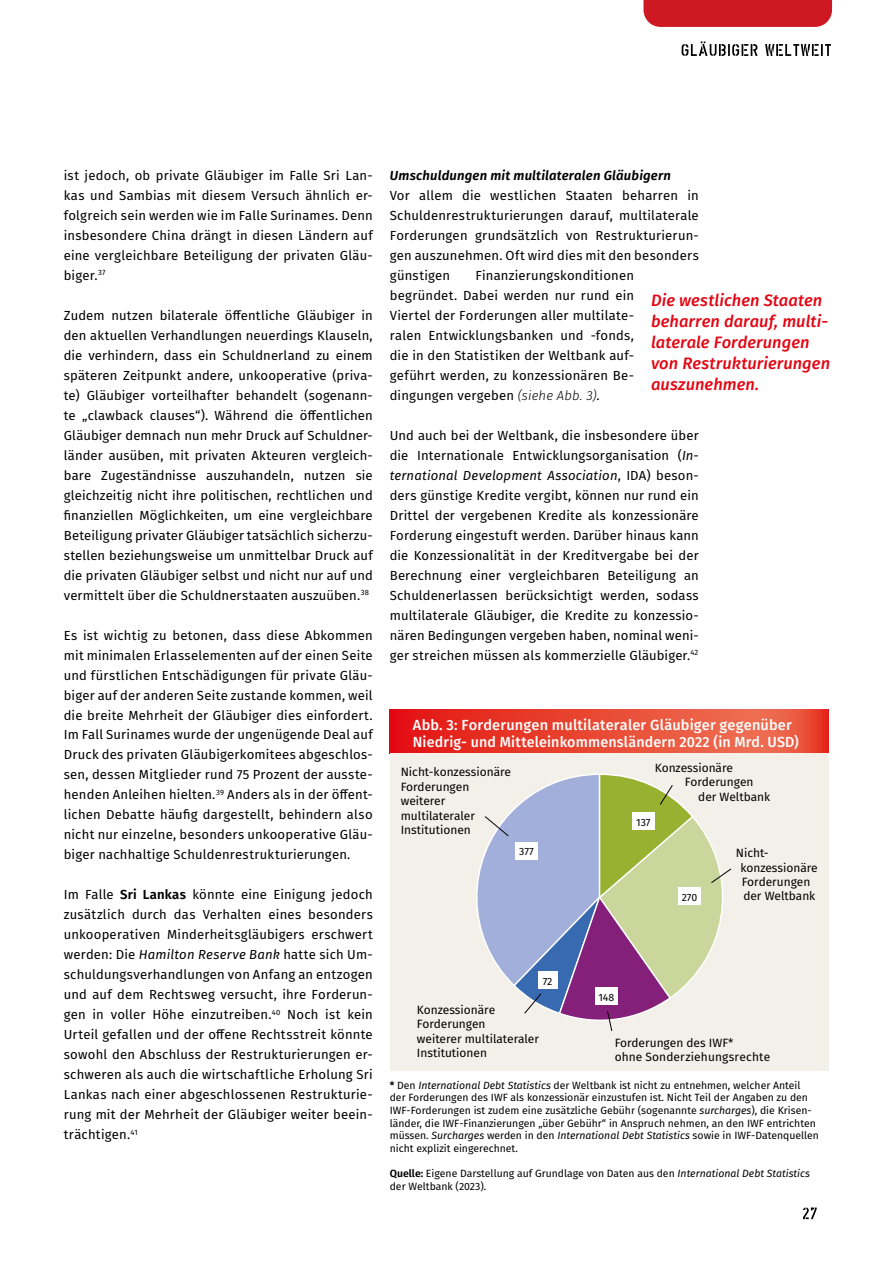
<style>
.page{position:relative;width:893px;height:1263px;background:#fff}
.page>*{position:absolute;margin:0;border:0;box-sizing:border-box;transform-origin:0 0}
.t1{font:italic 500 16.5px/21px "Fira Sans";letter-spacing:.005em;color:#e30613}
.t2{font:500 14.7px/17.5px "Fira Sans";letter-spacing:.01em;color:#fff}
.t3{font:13.2px/20px "Fira Sans";letter-spacing:.015em;color:#000;text-align:justify}
.t4{font:italic 600 13.2px "Fira Sans";letter-spacing:.015em;color:#000}
.t5{font:12px/14.4px "Fira Sans";color:#000}
.t6{font:10.5px/12.6px "Fira Sans";color:#000}
.s1{font-weight:600}
.s2{font-style:italic}
.s3{font-weight:300;font-style:italic}
</style>
<div class="page">
<svg style="left:682px;top:42px;width:149px;height:14px"></svg>
<svg style="left:803px;top:1207px;width:14px;height:12px"></svg>
<svg style="left:390px;top:710px;width:439px;height:43px;background:#e84533"></svg>
<div style="left:390px;top:753px;width:439px;height:317px;background:#f3f0ea"></div>
<svg style="left:476px;top:773px;width:256px;height:258px"></svg>
<div style="left:515px;top:842px;width:23px;height:17px;background:#fff"></div>
<div style="left:632px;top:812px;width:23px;height:17px;background:#fff"></div>
<div style="left:678px;top:888px;width:23px;height:17px;background:#fff"></div>
<div style="left:595px;top:988px;width:23px;height:17px;background:#fff"></div>
<div style="left:538px;top:972px;width:19px;height:17px;background:#fff"></div>
<div style="left:643px;top:0;width:189px;height:27px;background:#ce1922"></div>
<p class="t3" style="left:64px;top:165px;width:310px">ist jedoch, ob private Gläubiger im Falle Sri Lan&shy;kas und Sambias mit diesem Versuch ähnlich er&shy;folgreich sein werden wie im Falle Surinames. Denn insbesondere China drängt in diesen Ländern auf eine vergleichbare Beteiligung der privaten Gläu&shy;biger.<sup>37</sup></p>
<p class="t3" style="left:64px;top:305px;width:311px">Zudem nutzen bilaterale öffentliche Gläubiger in den aktuellen Verhandlungen neuerdings Klauseln, die verhindern, dass ein Schuldnerland zu einem späteren Zeitpunkt andere, unkooperative (priva&shy;te) Gläubiger vorteilhafter behandelt (sogenann&shy;te „clawback clauses“). Während die öffentlichen Gläubiger demnach nun mehr Druck auf Schuldner&shy;länder ausüben, mit privaten Akteuren vergleich&shy;bare Zugeständnisse auszuhandeln, nutzen sie gleichzeitig nicht ihre politischen, rechtlichen und finanziellen Möglichkeiten, um eine vergleichbare Beteiligung privater Gläubiger tatsächlich sicherzu&shy;stellen beziehungsweise um unmittelbar Druck auf die privaten Gläubiger selbst und nicht nur auf und vermittelt über die Schuldnerstaaten auszuüben.<sup>38</sup></p>
<p class="t3" style="left:64px;top:625px;width:310px">Es ist wichtig zu betonen, dass diese Abkommen mit minimalen Erlasselementen auf der einen Seite und fürstlichen Entschädigungen für private Gläu&shy;biger auf der anderen Seite zustande kommen, weil die breite Mehrheit der Gläubiger dies einfordert.<br>Im Fall Surinames wurde der ungenügende Deal auf Druck des privaten Gläubigerkomitees abgeschlos&shy;sen, dessen Mitglieder rund 75 Prozent der ausste&shy;henden Anleihen hielten.<sup>39</sup> Anders als in der öffent&shy;lichen Debatte häufig dargestellt, behindern also nicht nur einzelne, besonders unkooperative Gläu&shy;biger nachhaltige Schuldenrestrukturierungen.</p>
<p class="t3" style="left:64px;top:884px;width:310px">Im Falle <span class="s1">Sri Lankas</span> könnte eine Einigung jedoch zusätzlich durch das Verhalten eines besonders unkooperativen Minderheitsgläubigers erschwert werden: Die <span class="s2">Hamilton Reserve Bank</span> hatte sich Um&shy;schuldungsverhandlungen von Anfang an entzogen und auf dem Rechtsweg versucht, ihre Forderun&shy;gen in voller Höhe einzutreiben.<sup>40</sup> Noch ist kein Urteil gefallen und der offene Rechtsstreit könnte sowohl den Abschluss der Restrukturierungen er&shy;schweren als auch die wirtschaftliche Erholung Sri Lankas nach einer abgeschlossenen Restrukturie&shy;rung mit der Mehrheit der Gläubiger weiter beein&shy;trächtigen.<sup>41</sup></p>
<p class="t4" style="left:390px;top:164px;width:283px">Umschuldungen mit multilateralen Gläubigern</p>
<p class="t3" style="left:390px;top:185px;width:310px">Vor allem die westlichen Staaten beharren in Schuldenrestrukturierungen darauf, multilaterale Forderungen grundsätzlich von Restrukturierun&shy;gen auszunehmen. Oft wird dies mit den besonders günstigen</p>
<p class="t3" style="left:390px;top:265px;width:246px;text-indent:86px">Finanzierungskonditionen begründet. Dabei werden nur rund ein Viertel der Forderungen aller multilate&shy;ralen Entwicklungsbanken und -fonds, die in den Statistiken der Weltbank auf&shy;geführt werden, zu konzessionären Be&shy;dingungen vergeben <span class="s3">(siehe Abb. 3)</span>.</p>
<p class="t3" style="left:390px;top:425px;width:310px">Und auch bei der Weltbank, die insbesondere über die Internationale Entwicklungsorganisation (<span class="s2">In&shy;ternational Development Association</span>, IDA) beson&shy;ders günstige Kredite vergibt, können nur rund ein Drittel der vergebenen Kredite als konzessionäre Forderung eingestuft werden. Darüber hinaus kann die Konzessionalität in der Kreditvergabe bei der Berechnung einer vergleichbaren Beteiligung an Schuldenerlassen berücksichtigt werden, sodass multilaterale Gläubiger, die Kredite zu konzessio&shy;nären Bedingungen vergeben haben, nominal weni&shy;ger streichen müssen als kommerzielle Gläubiger.<sup>42</sup></p>
<p class="t1" style="left:651px;top:289px;width:181px">Die westlichen Staaten beharren darauf, multi&shy;laterale Forderungen von Restrukturierungen auszunehmen.</p>
<p class="t2" style="left:413px;top:715px;width:387px">Abb. 3: Forderungen multilateraler Gläubiger gegenüber<br>Niedrig- und Mitteleinkommensländern 2022 (in Mrd. USD)</p>
<p class="t5" style="left:655px;top:760px;width:80px">Konzessionäre</p>
<p class="t5" style="left:685px;top:774px;width:70px">Forderungen</p>
<p class="t5" style="left:698px;top:789px;width:74px">der Weltbank</p>
<p class="t5" style="left:401px;top:765px;width:112px">Nicht-konzessionäre<br>Forderungen weiterer multilateraler<br>Institutionen</p>
<p class="t6" style="left:636px;top:815px;width:16px">137</p>
<p class="t6" style="left:519px;top:845px;width:16px">377</p>
<p class="t6" style="left:543px;top:975px;width:11px">72</p>
<p class="t5" style="left:417px;top:1002px;width:124px">Konzessionäre<br>Forderungen<br>weiterer multilateraler<br>Institutionen</p>
<p class="t6" style="left:598px;top:991px;width:17px">148</p>
<p class="t6" style="left:682px;top:891px;width:17px">270</p>
<p class="t5" style="left:740px;top:845px;width:79px;text-indent:-4px">Nicht&shy;konzessionäre<br>Forderungen der Weltbank</p>
<p class="t5" style="left:615px;top:1035px;width:157px">Forderungen des IWF*<br>ohne Sonderziehungsrechte</p>
<p class="t6" style="left:390px;top:1078px;width:431px"><span class="s1">*</span> Den <span class="s2">International Debt Statistics</span> der Weltbank ist nicht zu entnehmen, welcher Anteil der Forderungen des IWF als konzessionär einzustufen ist. Nicht Teil der Angaben zu den IWF-Forderungen ist zudem eine zusätzliche Gebühr (sogenannte <span class="s2">surcharges</span>), die Krisen&shy;länder, die IWF-Finanzierungen „über Gebühr“ in Anspruch nehmen, an den IWF entrichten müssen. <span class="s2">Surcharges</span> werden in den <span class="s2">International Debt Statistics</span> sowie in IWF-Datenquellen nicht explizit eingerechnet.</p>
<p class="t6" style="left:390px;top:1167px;width:422px"><span class="s1">Quelle:</span> Eigene Darstellung auf Grundlage von Daten aus den <span class="s2">International Debt Statistics </span>der Weltbank (2023).</p>
</div>
